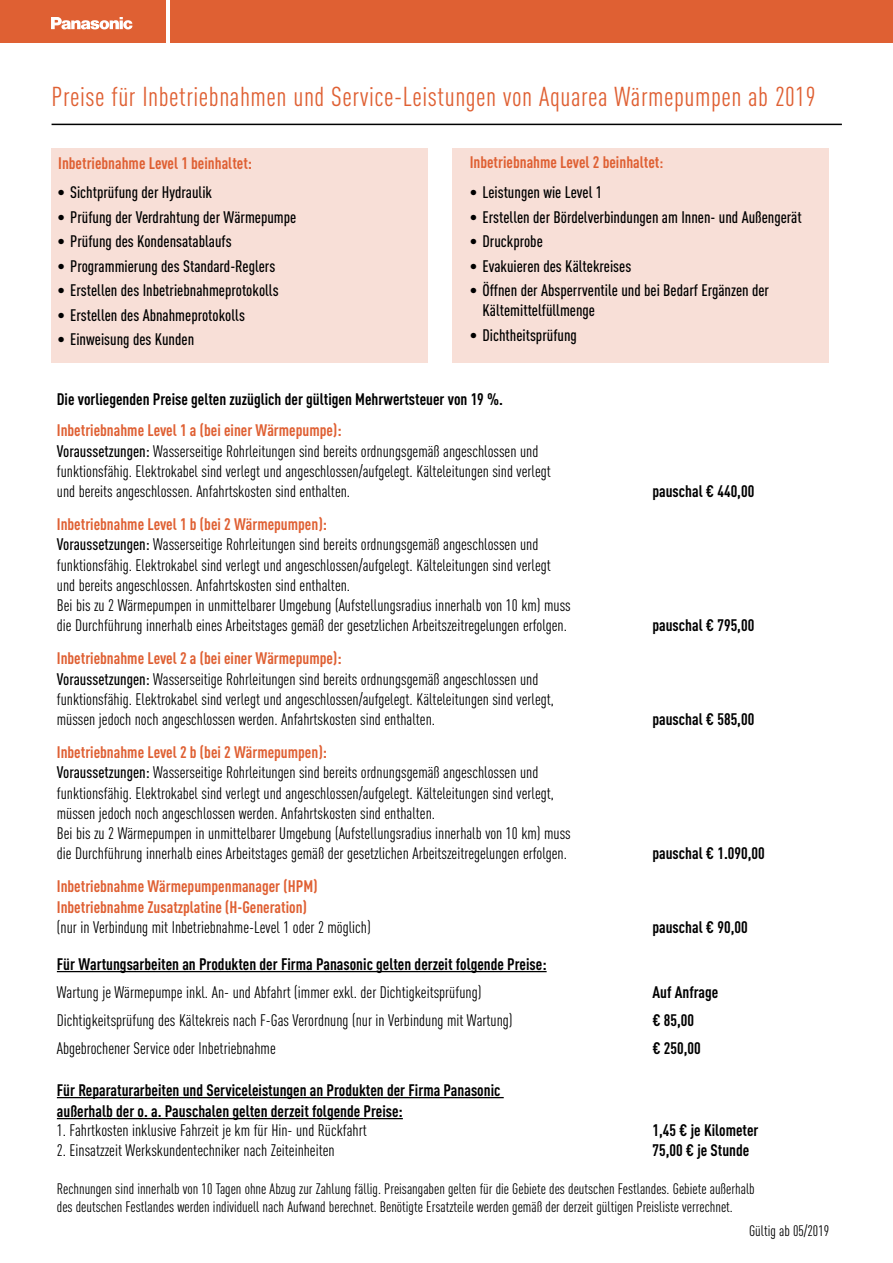
<style>
.page{position:relative;width:893px;height:1263px;background:#fff}
.page>*{position:absolute;margin:0;border:0;box-sizing:border-box;transform-origin:0 0}
.t1{font:27px "DIN Cond";letter-spacing:.02em;color:#df6033}
.t2{font:16.5px/20.2px "DIN Cond";color:#000}
.t3{font:500 16.5px/20.2px "DIN Cond";color:#000}
.t4{font:700 16.5px/21px "DIN Cond";color:#000}
.t5{font:700 16.5px/20.2px "DIN Cond";color:#df6033}
.t6{font:15px/18px "DIN Cond";color:#000}
.s1{font-size:15px}
.s2{font-weight:700;color:#df6033}
.s3{font-weight:500}
</style>
<div class="page">
<div style="left:452px;top:149px;width:377px;height:214px;background:#f8dfd7"></div>
<div style="left:51px;top:149px;width:376px;height:214px;background:#f8dfd7"></div>
<hr style="left:52px;top:124px;width:790px;height:1px;background:#000">
<hr style="left:57px;top:971px;width:490px;height:1px;background:#000">
<hr style="left:57px;top:1097px;width:447px;height:1px;background:#000">
<hr style="left:57px;top:1118px;width:346px;height:1px;background:#000">
<div style="left:170px;top:0;width:723px;height:43px;background:#df6033"></div>
<div style="left:0;top:0;width:166px;height:43px;background:#df6033"></div>
<svg style="left:51px;top:17px;width:81px;height:13px"></svg>
<h1 class="t1" style="left:52px;top:81px;width:765px">Preise für Inbetriebnahmen und Service-Leistungen von Aquarea Wärmepumpen ab 2019</h1>
<p class="t5" style="left:58px;top:152px;width:195px">Inbetriebnahme Level 1 beinhaltet:</p>
<p class="t3" style="left:57px;top:182px;width:156px">• Sichtprüfung der Hydraulik</p>
<p class="t3" style="left:57px;top:206px;width:240px">• Prüfung der Verdrahtung der Wärmepumpe</p>
<p class="t3" style="left:57px;top:231px;width:176px">• Prüfung des Kondensatablaufs</p>
<p class="t3" style="left:57px;top:255px;width:219px">• Programmierung des Standard-Reglers</p>
<p class="t3" style="left:57px;top:280px;width:223px">• Erstellen des Inbetriebnahmeprotokolls</p>
<p class="t3" style="left:57px;top:304px;width:189px">• Erstellen des Abnahmeprotokolls</p>
<p class="t3" style="left:57px;top:329px;width:138px">• Einweisung des Kunden</p>
<p class="t5" style="left:470px;top:152px;width:195px">Inbetriebnahme Level 2 beinhaltet<span class="s1">:</span></p>
<p class="t3" style="left:470px;top:182px;width:134px">• Leistungen wie Level 1</p>
<p class="t3" style="left:470px;top:206px;width:333px">• Erstellen der Bördelverbindungen am Innen- und Außengerät</p>
<p class="t3" style="left:470px;top:231px;width:75px">• Druckprobe</p>
<p class="t3" style="left:470px;top:255px;width:163px">• Evakuieren des Kältekreises</p>
<p class="t3" style="left:482px;top:280px;width:288px;text-indent:-13px">• Öffnen der Absperrventile und bei Bedarf Ergänzen der<br>Kältemittelfüllmenge</p>
<p class="t3" style="left:470px;top:325px;width:109px">• Dichtheitsprüfung</p>
<p class="t4" style="left:57px;top:389px;width:448px">Die vorliegenden Preise gelten zuzüglich der gültigen Mehrwertsteuer von 19 %.</p>
<p class="t2" style="left:57px;top:420px;width:495px"><span class="s2">Inbetriebnahme Level 1 a (bei einer Wärmepumpe):<br></span><span class="s3">Voraussetzungen:</span> Wasserseitige Rohrleitungen sind bereits ordnungsgemäß angeschlossen und funktionsfähig. Elektrokabel sind verlegt und angeschlossen/aufgelegt. Kälteleitungen sind verlegt und bereits angeschlossen. Anfahrtskosten sind enthalten.</p>
<p class="t2" style="left:57px;top:514px;width:515px"><span class="s2">Inbetriebnahme Level 1 b (bei 2 Wärmepumpen):<br></span><span class="s3">Voraussetzungen:</span> Wasserseitige Rohrleitungen sind bereits ordnungsgemäß angeschlossen und funktionsfähig. Elektrokabel sind verlegt und angeschlossen/aufgelegt. Kälteleitungen sind verlegt und bereits angeschlossen. Anfahrtskosten sind enthalten.<br>Bei bis zu 2 Wärmepumpen in unmittelbarer Umgebung (Aufstellungsradius innerhalb von 10 km) muss die Durchführung innerhalb eines Arbeitstages gemäß der gesetzlichen Arbeitszeitregelungen erfolgen.</p>
<p class="t2" style="left:57px;top:648px;width:499px"><span class="s2">Inbetriebnahme Level 2 a (bei einer Wärmepumpe):<br></span><span class="s3">Voraussetzungen:</span> Wasserseitige Rohrleitungen sind bereits ordnungsgemäß angeschlossen und funktionsfähig. Elektrokabel sind verlegt und angeschlossen/aufgelegt. Kälteleitungen sind verlegt, müssen jedoch noch angeschlossen werden. Anfahrtskosten sind enthalten.</p>
<p class="t2" style="left:57px;top:742px;width:515px"><span class="s2">Inbetriebnahme Level 2 b (bei 2 Wärmepumpen):<br></span><span class="s3">Voraussetzungen:</span> Wasserseitige Rohrleitungen sind bereits ordnungsgemäß angeschlossen und funktionsfähig. Elektrokabel sind verlegt und angeschlossen/aufgelegt. Kälteleitungen sind verlegt, müssen jedoch noch angeschlossen werden. Anfahrtskosten sind enthalten.<br>Bei bis zu 2 Wärmepumpen in unmittelbarer Umgebung (Aufstellungsradius innerhalb von 10 km) muss die Durchführung innerhalb eines Arbeitstages gemäß der gesetzlichen Arbeitszeitregelungen erfolgen.</p>
<p class="t4" style="left:652px;top:480px;width:103px">pauschal € 440,00</p>
<p class="t4" style="left:652px;top:614px;width:103px">pauschal € 795,00</p>
<p class="t4" style="left:652px;top:708px;width:103px">pauschal € 585,00</p>
<p class="t4" style="left:652px;top:842px;width:114px">pauschal € 1.090,00</p>
<p class="t5" style="left:57px;top:876px;width:262px">Inbetriebnahme Wärmepumpenmanager (HPM)<br>Inbetriebnahme Zusatzplatine (H-Generation)</p>
<p class="t2" style="left:57px;top:917px;width:315px">(nur in Verbindung mit Inbetriebnahme-Level 1 oder 2 möglich)</p>
<p class="t4" style="left:652px;top:916px;width:97px">pauschal € 90,00</p>
<p class="t4" style="left:57px;top:953px;width:491px">Für Wartungsarbeiten an Produkten der Firma Panasonic gelten derzeit folgende Preise:</p>
<p class="t2" style="left:57px;top:982px;width:426px">Wartung je Wärmepumpe inkl. An- und Abfahrt (immer exkl. der Dichtigkeitsprüfung)</p>
<p class="t4" style="left:652px;top:981px;width:67px">Auf Anfrage</p>
<p class="t2" style="left:57px;top:1010px;width:457px">Dichtigkeitsprüfung des Kältekreis nach F-Gas Verordnung (nur in Verbindung mit Wartung)</p>
<p class="t4" style="left:652px;top:1009px;width:43px">€ 85,00</p>
<p class="t2" style="left:57px;top:1038px;width:220px">Abgebrochener Service oder Inbetriebnahme</p>
<p class="t4" style="left:652px;top:1037px;width:50px">€ 250,00</p>
<p class="t4" style="left:57px;top:1079px;width:445px">Für Reparaturarbeiten und Serviceleistungen an Produkten der Firma Panasonic außerhalb der o. a. Pauschalen gelten derzeit folgende Preise:</p>
<p class="t2" style="left:57px;top:1120px;width:311px">1. Fahrtkosten inklusive Fahrzeit je km für Hin- und Rückfahrt</p>
<p class="t4" style="left:652px;top:1119px;width:108px">1,45 € je Kilometer</p>
<p class="t2" style="left:57px;top:1140px;width:279px">2. Einsatzzeit Werkskundentechniker nach Zeiteinheiten</p>
<p class="t4" style="left:652px;top:1139px;width:98px">75,00 € je Stunde</p>
<p class="t6" style="left:57px;top:1179px;width:699px">Rechnungen sind innerhalb von 10 Tagen ohne Abzug zur Zahlung fällig. Preisangaben gelten für die Gebiete des deutschen Festlandes. Gebiete außerhalb des deutschen Festlandes werden individuell nach Aufwand berechnet. Benötigte Ersatzteile werden gemäß der derzeit gültigen Preisliste verrechnet.</p>
<p class="t6" style="left:749px;top:1221px;width:82px">Gültig ab 05/2019</p>
</div>
